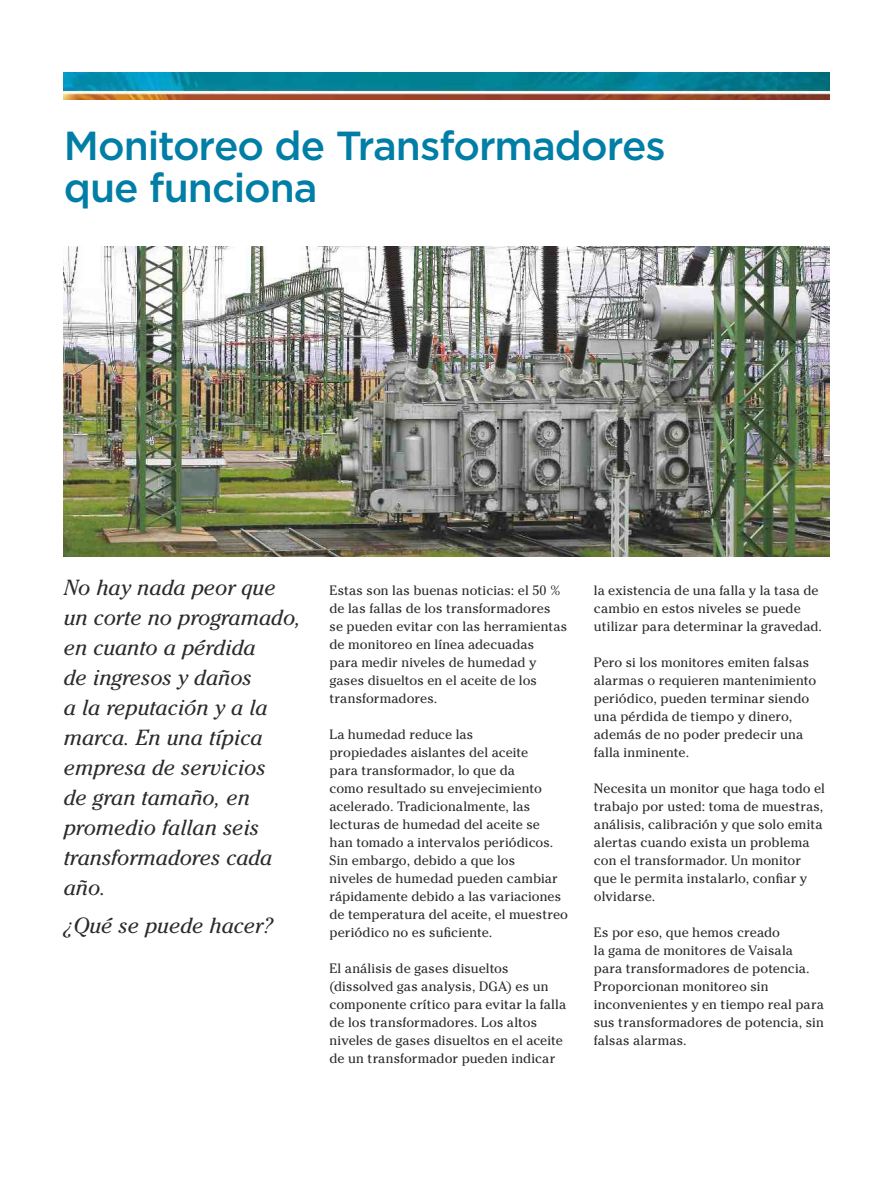
<style>
.page{position:relative;width:893px;height:1191px;background:#fff}
.page>*{position:absolute;margin:0;border:0;box-sizing:border-box;transform-origin:0 0}
.t1{font:500 40.5px/42px "Gotham";letter-spacing:-.025em;color:#007ea6}
.t2{font:italic 21.75px/30px "Cheltenham Std";color:#2b2b2a}
.t3{font:13.5px/18px "Cheltenham Std";letter-spacing:.005em;color:#2b2b2a}
</style>
<div class="page">
<img style="left:64px;top:72px;width:765px;height:28px">
<img style="left:64px;top:247px;width:766px;height:310px">
<h1 class="t1" style="left:64px;top:124px;width:603px">Monitoreo de Transformadores que funciona</h1>
<h2 class="t2" style="left:64px;top:572px;width:239px">No hay nada peor que un corte no programado, en cuanto a pérdida<br>de ingresos y daños<br>a la reputación y a la marca. En una típica empresa de servicios<br>de gran tamaño, en promedio fallan seis transformadores cada año.</h2>
<h2 class="t2" style="left:64px;top:911px;width:210px">¿Qué se puede hacer?</h2>
<p class="t3" style="left:330px;top:581px;width:239px">Estas son las buenas noticias: el 50 % de las fallas de los transformadores se pueden evitar con las herramientas de monitoreo en línea adecuadas<br>para medir niveles de humedad y gases disueltos en el aceite de los transformadores.</p>
<p class="t3" style="left:330px;top:725px;width:240px">La humedad reduce las<br>propiedades aislantes del aceite<br>para transformador, lo que da<br>como resultado su envejecimiento acelerado. Tradicionalmente, las lecturas de humedad del aceite se<br>han tomado a intervalos periódicos.<br>Sin embargo, debido a que los<br>niveles de humedad pueden cambiar rápidamente debido a las variaciones de temperatura del aceite, el muestreo periódico no es suficiente.</p>
<p class="t3" style="left:330px;top:959px;width:238px">El análisis de gases disueltos (dissolved gas analysis, DGA) es un componente crítico para evitar la falla de los transformadores. Los altos niveles de gases disueltos en el aceite de un transformador pueden indicar</p>
<p class="t3" style="left:594px;top:581px;width:230px">la existencia de una falla y la tasa de cambio en estos niveles se puede utilizar para determinar la gravedad.</p>
<p class="t3" style="left:594px;top:653px;width:224px">Pero si los monitores emiten falsas alarmas o requieren mantenimiento periódico, pueden terminar siendo una pérdida de tiempo y dinero, además de no poder predecir una falla inminente.</p>
<p class="t3" style="left:594px;top:779px;width:233px">Necesita un monitor que haga todo el trabajo por usted: toma de muestras, análisis, calibración y que solo emita alertas cuando exista un problema con el transformador. Un monitor que le permita instalarlo, confiar y olvidarse.</p>
<p class="t3" style="left:594px;top:923px;width:231px">Es por eso, que hemos creado<br>la gama de monitores de Vaisala para transformadores de potencia.<br>Proporcionan monitoreo sin inconvenientes y en tiempo real para sus transformadores de potencia, sin falsas alarmas.</p>
</div>
